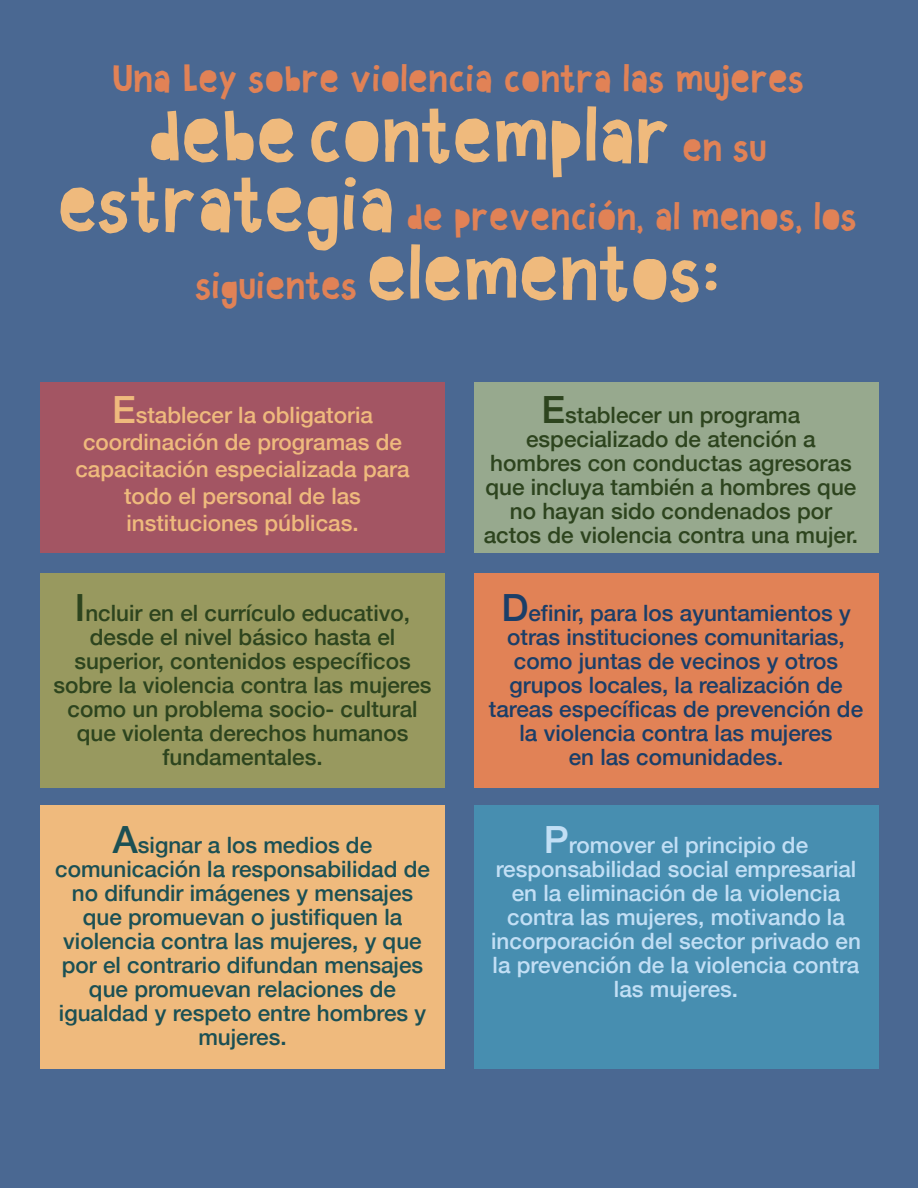
<style>
.page{position:relative;width:918px;height:1188px;background:#4a6892}
.page>*{position:absolute;margin:0;border:0;box-sizing:border-box;transform-origin:0 0}
.t1{font:72px "Paperland";color:#efba7d}
.t2{font:36px/69px "Paperland";color:#e18256;text-align:center}
.t3{font:500 22.5px/24px "Helvetica Neue";color:#2d441e;text-align:center}
.t4{font:500 22.5px/24px "Helvetica Neue";color:#1b5054;text-align:center}
.t5{font:500 22.5px/24px "Helvetica Neue";color:#1b3e68;text-align:center}
.t6{font:500 22.5px/24px "Helvetica Neue";color:#c2dff5;text-align:center}
.t7{font:500 22.5px/27px "Helvetica Neue";color:#efba7d;text-align:center}
.s1{font-size:36px;color:#e18256}
.s2{font-size:72px;color:#efba7d}
.s3{font-size:37.5px}
</style>
<div class="page">
<div style="left:40px;top:382px;width:405px;height:172px;background:#a35563"></div>
<div style="left:474px;top:382px;width:405px;height:172px;background:#97a98e"></div>
<div style="left:40px;top:573px;width:405px;height:215px;background:#98995f"></div>
<div style="left:474px;top:573px;width:405px;height:215px;background:#e18256"></div>
<div style="left:40px;top:806px;width:405px;height:264px;background:#efba7d"></div>
<div style="left:474px;top:806px;width:405px;height:264px;background:#478eb0"></div>
<h2 class="t2" style="left:113px;top:43px;width:694px">Una Ley sobre violencia contra las mujeres</h2>
<h1 class="t1" style="left:150px;top:84px;width:619px">debe contemplar <span class="s1">en su</span></h1>
<h2 class="t2" style="left:60px;top:181px;width:800px"><span class="s2">estrategia</span> de prevención, al menos, los siguientes <span class="s2">elementos:</span></h2>
<p class="t7" style="left:75px;top:400px;width:336px"><span class="s3">E</span>stablecer la obligatoria coordinación de programas de capacitación especializada para todo el personal de las instituciones públicas.</p>
<p class="t3" style="left:484px;top:402px;width:376px"><span class="s3">E</span>stablecer un programa especializado de atención a hombres con conductas agresoras que incluya también a hombres que no hayan sido condenados por actos de violencia contra una mujer.</p>
<p class="t3" style="left:53px;top:599px;width:380px"><span class="s3">I</span>ncluir en el currículo educativo, desde el nivel básico hasta el superior, contenidos específicos sobre la violencia contra las mujeres como un problema socio- cultural que violenta derechos humanos fundamentales.</p>
<p class="t5" style="left:489px;top:599px;width:376px"><span class="s3">D</span>efinir, para los ayuntamientos y otras instituciones comunitarias, como juntas de vecinos y otros grupos locales, la realización de tareas específicas de prevención de la violencia contra las mujeres<br>en las comunidades.</p>
<p class="t4" style="left:55px;top:831px;width:376px"><span class="s3">A</span>signar a los medios de comunicación la responsabilidad de no difundir imágenes y mensajes que promuevan o justifiquen la violencia contra las mujeres, y que por el contrario difundan mensajes que promuevan relaciones de igualdad y respeto entre hombres y mujeres.</p>
<p class="t6" style="left:491px;top:831px;width:371px"><span class="s3">P</span>romover el principio de responsabilidad social empresarial en la eliminación de la violencia contra las mujeres, motivando la incorporación del sector privado en la prevención de la violencia contra las mujeres.</p>
</div>
